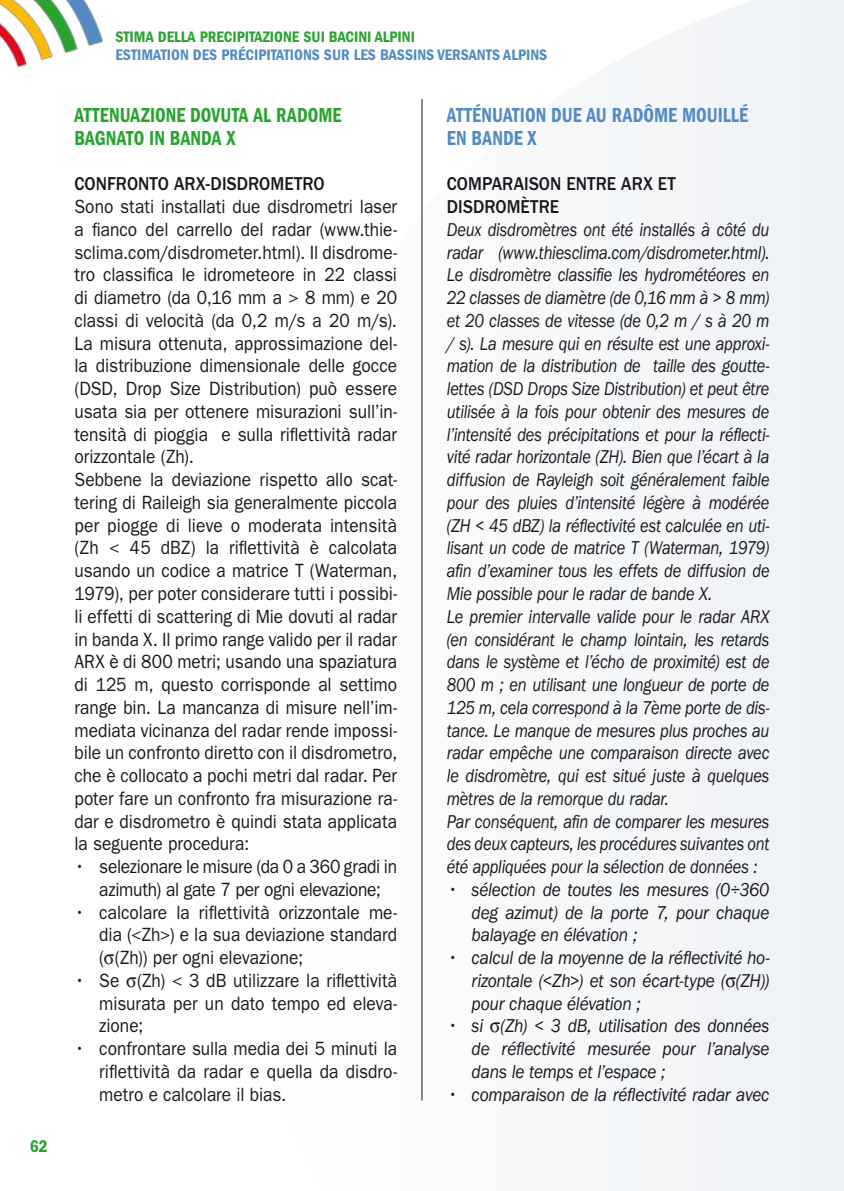
<style>
.page{position:relative;width:844px;height:1191px;background:#fff}
.page>*{position:absolute;margin:0;border:0;box-sizing:border-box;transform-origin:0 0}
.t1{font:21px "ITC Franklin Gothic Std Dm Cd";letter-spacing:.01em;color:#29a330;scale:.9 1}
.t2{font:21px "ITC Franklin Gothic Std Dm Cd";color:#538bc4;scale:.9 1}
.t3{font:19.25px/22.8px "ITC Franklin Gothic Std";color:#1a171c;text-align:justify;scale:.9 1}
.t4{font:italic 19.25px/22.8px "ITC Franklin Gothic Std";letter-spacing:-.015em;color:#1a171c;scale:.85 1}
.t5{font:italic 19.25px/22.8px "ITC Franklin Gothic Std";letter-spacing:-.015em;color:#1a171c;text-align:justify;scale:.9 1}
.t6{font:500 19.25px "ITC Franklin Gothic Std";letter-spacing:.005em;color:#1a171c;scale:.9 1}
.t7{font:17.5px "ITC Franklin Gothic Std Dm Cd";color:#29a330}
.t8{font:15.75px "ITC Franklin Gothic Std Dm Cd";color:#538bc4}
.t9{font:15.75px "ITC Franklin Gothic Std Dm Cd";color:#29a330}
</style>
<div class="page">
<div style="left:421px;top:0;width:422px;height:1191px;background:#f4f7f9"></div>
<img style="left:0;top:0;width:103px;height:67px">
<hr style="left:421px;top:99px;width:1px;height:1001px;background:#1a171c">
<svg style="left:843px;top:0;width:1px;height:1191px"></svg>
<svg style="left:725px;top:977px;width:10px;height:10px"></svg>
<svg style="left:490px;top:1022px;width:10px;height:11px"></svg>
<p class="t7" style="left:30px;top:1135px;width:19px">62</p>
<p class="t9" style="left:115px;top:27px;width:17px">STIMA</p>
<p class="t9" style="left:158px;top:27px;width:9px">DELLA</p>
<p class="t9" style="left:200px;top:27px;width:8px">PRECIPITA</p>
<p class="t9" style="left:262px;top:27px;width:16px">ZIONE</p>
<p class="t9" style="left:303px;top:27px;width:42px">SUI BACINI</p>
<p class="t9" style="left:375px;top:27px;width:8px">ALPINI</p>
<p class="t8" style="left:115px;top:46px;width:16px">ESTIMATION</p>
<p class="t8" style="left:193px;top:46px;width:9px">DES</p>
<p class="t8" style="left:221px;top:46px;width:32px">PRÉCIPITATIONS</p>
<p class="t8" style="left:324px;top:46px;width:74px">SUR LES BASSINS</p>
<p class="t8" style="left:437px;top:46px;width:9px">VERSANTS</p>
<p class="t8" style="left:503px;top:46px;width:9px">ALPINS</p>
<p class="t9" style="left:158px;top:27px;width:9px">L</p>
<p class="t9" style="left:200px;top:27px;width:8px">PI</p>
<p class="t9" style="left:338px;top:27px;width:8px">I</p>
<p class="t9" style="left:375px;top:27px;width:8px">I</p>
<p class="t8" style="left:123px;top:46px;width:9px">TI</p>
<p class="t8" style="left:245px;top:46px;width:8px">IIT</p>
<p class="t8" style="left:389px;top:46px;width:9px">SS</p>
<p class="t8" style="left:437px;top:46px;width:9px">S</p>
<p class="t1" style="left:74px;top:103px;width:22px">ATTEN</p>
<p class="t1" style="left:120px;top:103px;width:45px">UAZIONE</p>
<p class="t1" style="left:190px;top:103px;width:109px">DOVUTAALRADOME</p>
<p class="t1" style="left:74px;top:126px;width:24px">BAGNATO</p>
<p class="t1" style="left:149px;top:126px;width:48px">IN BANDA</p>
<p class="t1" style="left:226px;top:126px;width:12px">X</p>
<p class="t6" style="left:74px;top:173px;width:24px">CONFRONTO</p>
<p class="t6" style="left:174px;top:173px;width:53px">ARX-DISDROMETRO</p>
<p class="t3" style="left:74px;top:195px;width:360px;text-align:left">Sono stati installati due disdrometri laser a fianco del carrello del radar (www.thie&shy;sclima.com/disdrometer.html). Il disdrome&shy;tro classifica le idrometeore in 22 classi di diametro (da 0,16 mm a &gt; 8 mm) e 20 classi di velocità (da 0,2 m/s a 20 m/s).<br>La misura ottenuta, approssimazione del&shy;la distribuzione dimensionale delle gocce (DSD, Drop Size Distribution) può essere usata sia per ottenere misurazioni sull’in&shy;tensità di pioggia e sulla riflettività radar orizzontale (Zh).<br>Sebbene la deviazione rispetto allo scat&shy;tering di Raileigh sia generalmente piccola per piogge di lieve o moderata intensità (Zh &lt; 45 dBZ) la riflettività è calcolata usando un codice a matrice T (Waterman, 1979), per poter considerare tutti i possibi&shy;li effetti di scattering di Mie dovuti al radar in banda X. Il primo range valido per il radar ARX è di 800 metri; usando una spaziatura di 125 m, questo corrisponde al settimo range bin. La mancanza di misure nell’im&shy;mediata vicinanza del radar rende impossi&shy;bile un confronto diretto con il disdrometro, che è collocato a pochi metri dal radar. Per poter fare un confronto fra misurazione ra&shy;dar e disdrometro è quindi stata applicata la seguente procedura:</p>
<p class="t3" style="left:74px;top:855px;width:360px;text-align:center">• selezionare le misure (da 0 a 360 gradi in azimuth) al gate 7 per ogni elevazione;</p>
<p class="t3" style="left:99px;top:901px;width:332px;text-indent:-25px">• calcolare la riflettività orizzontale me&shy;dia (&lt;Zh&gt;) e la sua deviazione standard (▲(Zh)) per ogni elevazione;</p>
<p class="t3" style="left:99px;top:969px;width:332px;text-indent:-25px">• Se ▲(Zh) &lt; 3 dB utilizzare la riflettività misurata per un dato tempo ed eleva&shy;zione;</p>
<p class="t3" style="left:99px;top:1037px;width:332px;text-indent:-25px">• confrontare sulla media dei 5 minuti la riflettività da radar e quella da disdro&shy;metro e calcolare il bias.</p>
<p class="t2" style="left:446px;top:103px;width:73px">ATTÉNUATION</p>
<p class="t2" style="left:551px;top:103px;width:220px">DUE AU RADÔME MOUILLÉ</p>
<p class="t2" style="left:446px;top:126px;width:52px">EN BANDE</p>
<p class="t2" style="left:527px;top:126px;width:12px">X</p>
<p class="t6" style="left:446px;top:173px;width:24px">COMPARAISON</p>
<p class="t6" style="left:566px;top:173px;width:12px">ENTRE</p>
<p class="t6" style="left:621px;top:173px;width:52px">ARX ET</p>
<p class="t6" style="left:446px;top:196px;width:13px">DISDROM</p>
<p class="t6" style="left:520px;top:196px;width:23px">ÈTRE</p>
<p class="t4" style="left:446px;top:218px;width:381px">Deux disdromètres ont été installés à côté du radar (www.thiesclima.com/disdrometer.html).<br>Le disdromètre classifie les hydrométéores en 22 classes de diamètre (de 0,16 mm à &gt; 8 mm) et 20 classes de vitesse (de 0,2 m / s à 20 m / s). La mesure qui en résulte est une approxi&shy;mation de la distribution de taille des goutte&shy;lettes (DSD Drops Size Distribution) et peut être utilisée à la fois pour obtenir des mesures de l’intensité des précipitations et pour la réflecti&shy;vité radar horizontale (ZH). Bien que l’écart à la diffusion de Rayleigh soit généralement faible pour des pluies d’intensité légère à modérée (ZH &lt; 45 dBZ) la réflectivité est calculée en uti&shy;lisant un code de matrice T (Waterman, 1979) afin d’examiner tous les effets de diffusion de Mie possible pour le radar de bande X.<br>Le premier intervalle valide pour le radar ARX (en considérant le champ lointain, les retards dans le système et l’écho de proximité) est de 800 m ; en utilisant une longueur de porte de 125 m, cela correspond à la 7ème porte de dis&shy;tance. Le manque de mesures plus proches au radar empêche une comparaison directe avec le disdromètre, qui est situé juste à quelques mètres de la remorque du radar.<br>Par conséquent, afin de comparer les mesures des deux capteurs, les procédures suivantes ont été appliquées pour la sélection de données :</p>
<p class="t5" style="left:471px;top:878px;width:332px;text-indent:-25px">• sélection de toutes les mesures (0÷360 deg azimut) de la porte 7, pour chaque balayage en élévation ;</p>
<p class="t5" style="left:471px;top:946px;width:332px;text-indent:-25px">• calcul de la moyenne de la réflectivité ho&shy;rizontale (&lt;Zh&gt;) et son écart-type ( (ZH)) pour chaque élévation ;</p>
<p class="t5" style="left:471px;top:1014px;width:332px;text-indent:-25px">• si (Zh) &lt; 3 dB, utilisation des données de réflectivité mesurée pour l’analyse dans le temps et l’espace ;</p>
<p class="t5" style="left:446px;top:1083px;width:360px">• comparaison de la réflectivité radar avec</p>
</div>
